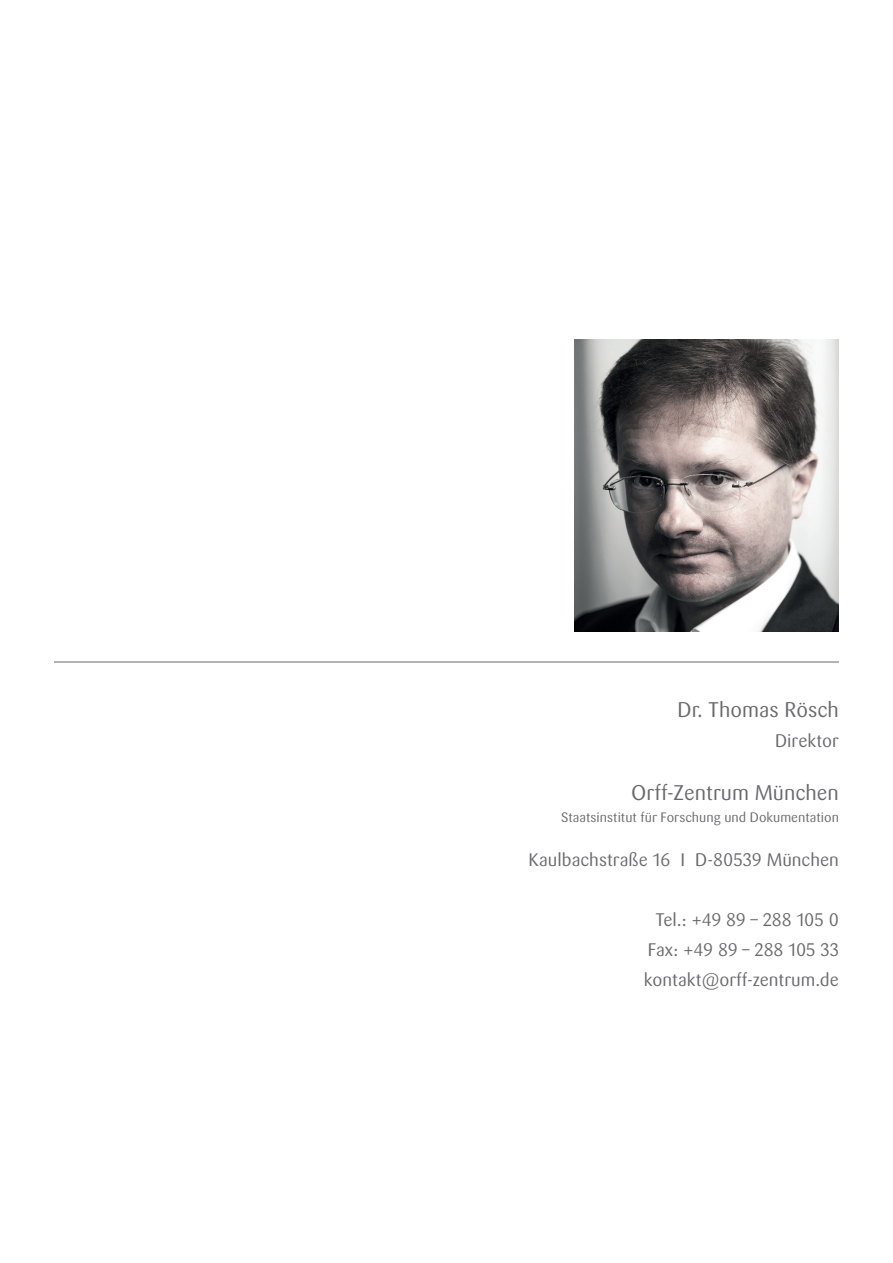
<style>
.page{position:relative;width:893px;height:1263px;background:#fff}
.page>*{position:absolute;margin:0;border:0;box-sizing:border-box;transform-origin:0 0}
.t1{font:21px "Sari OT";color:#69696c}
.t2{font:18px/30px "Sari OT";color:#69696c;text-align:justify}
.t3{font:13.5px "Sari OT";color:#69696c}
</style>
<div class="page">
<img style="left:575px;top:340px;width:264px;height:291px">
<hr style="left:54px;top:662px;width:785px;height:1px;background:#69696c">
<p class="t1" style="left:678px;top:696px;width:163px">Dr. Thomas Rösch</p>
<p class="t2" style="left:775px;top:726px;width:65px">Direktor</p>
<p class="t1" style="left:631px;top:779px;width:209px">Orff-Zentrum München</p>
<p class="t3" style="left:561px;top:809px;width:279px">Staatsinstitut für Forschung und Dokumentation</p>
<p class="t2" style="left:529px;top:845px;width:312px">Kaulbachstraße 16 I D-80539 München</p>
<p class="t2" style="left:644px;top:905px;width:197px;text-indent:12px">Tel.: +49 89 – 288 105 0<br>Fax: +49 89 – 288 105 33 kontakt@orff-zentrum.de</p>
</div>
